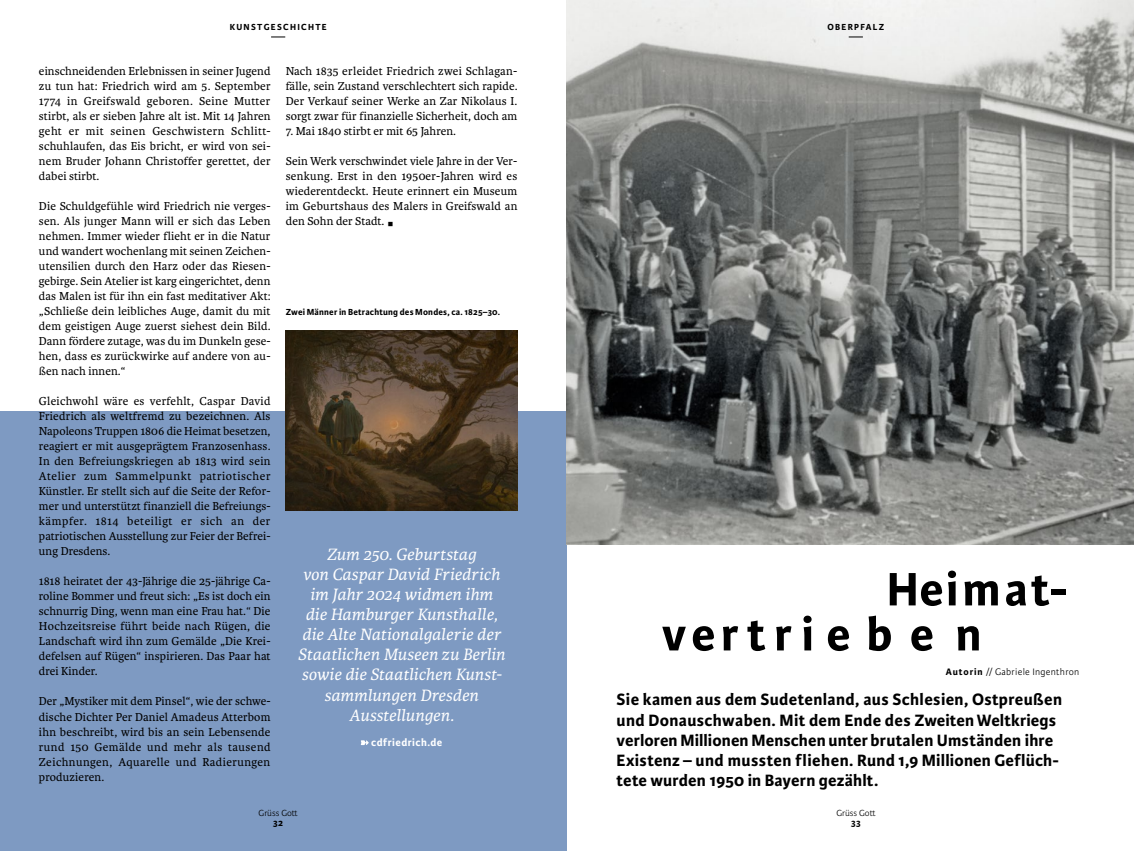
<style>
.page{position:relative;width:1134px;height:851px;background:#fff}
.page>*{position:absolute;margin:0;border:0;box-sizing:border-box;transform-origin:0 0}
.t1{font:700 50px/45px "Karmina Sans";letter-spacing:.095em;color:#000}
.t2{font:700 17.5px/20px "Karmina Sans";letter-spacing:.015em;color:#000}
.t3{font:italic 17.5px/20px "Karmina";color:#fff;text-align:center}
.t4{font:12.25px/15px "Karmina";letter-spacing:.01em;color:#000;text-align:justify}
.t5{font:700 11.25px "Karmina Sans";letter-spacing:.04em;color:#fff}
.t6{font:300 10px "Karmina Sans";letter-spacing:.03em;color:#000}
.t7{font:700 10px "Karmina Sans";color:#000}
.t8{font:700 9.38px "Karmina Sans";letter-spacing:.025em;color:#000}
.t9{font:700 9.38px "Karmina Sans";letter-spacing:.14em;color:#000}
.t10{font:300 9.38px "Karmina Sans";color:#000}
.s1{font-family:"Karmina Sans";font-weight:300}
.s2{font-weight:700}
</style>
<div class="page">
<div style="left:0;top:411px;width:567px;height:439px;background:#7e9ac2"></div>
<img style="left:286px;top:330px;width:231px;height:180px">
<img style="left:567px;top:0;width:567px;height:544px">
<svg style="left:361px;top:740px;width:8px;height:5px"></svg>
<svg style="left:271px;top:37px;width:14px;height:1px"></svg>
<svg style="left:849px;top:37px;width:14px;height:1px"></svg>
<p class="t9" style="left:230px;top:22px;width:98px">KUNSTGESCHICHTE</p>
<p class="t9" style="left:827px;top:22px;width:58px">OBERPFALZ</p>
<p class="t4" style="left:39px;top:64px;width:233px">einschneidenden Erlebnissen in seiner Jugend zu tun hat: Friedrich wird am 5. September 1774 in Greifswald geboren. Seine Mutter stirbt, als er sieben Jahre alt ist. Mit 14 Jahren geht er mit seinen Geschwistern Schlitt&shy;schuhlaufen, das Eis bricht, er wird von sei&shy;nem Bruder Johann Christoffer gerettet, der dabei stirbt.</p>
<p class="t4" style="left:39px;top:199px;width:233px">Die Schuldgefühle wird Friedrich nie verges&shy;sen. Als junger Mann will er sich das Leben nehmen. Immer wieder flieht er in die Natur und wandert wochenlang mit seinen Zeichen&shy;utensilien durch den Harz oder das Riesen&shy;gebirge. Sein Atelier ist karg eingerichtet, denn das Malen ist für ihn ein fast meditativer Akt: „Schließe dein leibliches Auge, damit du mit dem geistigen Auge zuerst siehest dein Bild.<br>Dann fördere zutage, was du im Dunkeln gese&shy;hen, dass es zurückwirke auf andere von au&shy;ßen nach innen.“</p>
<p class="t4" style="left:39px;top:394px;width:233px">Gleichwohl wäre es verfehlt, Caspar David Friedrich als weltfremd zu bezeichnen. Als Napoleons Truppen 1806 die Heimat besetzen, reagiert er mit ausgeprägtem Franzosenhass.<br>In den Befreiungskriegen ab 1813 wird sein Atelier zum Sammelpunkt patriotischer Künstler. Er stellt sich auf die Seite der Refor&shy;mer und unterstützt finanziell die Befreiungs&shy;kämpfer. 1814 beteiligt er sich an der patriotischen Ausstellung zur Feier der Befrei&shy;ung Dresdens.</p>
<p class="t4" style="left:39px;top:574px;width:233px">1818 heiratet der 43-Jährige die 25-jährige Ca&shy;roline Bommer und freut sich: „Es ist doch ein schnurrig Ding, wenn man eine Frau hat.<span class="s1">“</span> Die Hochzeitsreise führt beide nach Rügen, die Landschaft wird ihn zum Gemälde „Die Krei&shy;defelsen auf Rügen“ inspirieren. Das Paar hat drei Kinder.</p>
<p class="t4" style="left:39px;top:694px;width:233px">Der „Mystiker mit dem Pinsel“, wie der schwe&shy;dische Dichter Per Daniel Amadeus Atterbom ihn beschreibt, wird bis an sein Lebensende rund 150 Gemälde und mehr als tausend Zeichnungen, Aquarelle und Radierungen produzieren.</p>
<p class="t4" style="left:286px;top:64px;width:233px">Nach 1835 erleidet Friedrich zwei Schlagan&shy;fälle, sein Zustand verschlechtert sich rapide.<br>Der Verkauf seiner Werke an Zar Nikolaus I. sorgt zwar für finanzielle Sicherheit, doch am</p>
<p class="t4" style="left:286px;top:124px;width:172px">7. Mai 1840 stirbt er mit 65 Jahren.</p>
<p class="t4" style="left:286px;top:154px;width:233px">Sein Werk verschwindet viele Jahre in der Ver&shy;senkung. Erst in den 1950er-Jahren wird es wiederentdeckt. Heute erinnert ein Museum im Geburtshaus des Malers in Greifswald an den Sohn der Stadt. g</p>
<p class="t8" style="left:286px;top:307px;width:216px">Zwei Männer in Betrachtung des Mondes, ca. 1825–30.</p>
<h2 class="t3" style="left:298px;top:545px;width:209px">Zum 250. Geburtstag<br>von Caspar David Friedrich im Jahr 2024 widmen ihm die Hamburger Kunsthalle, die Alte Nationalgalerie der<br>Staatlichen Museen zu Berlin sowie die Staatlichen Kunst&shy;sammlungen Dresden<br>Ausstellungen.</h2>
<p class="t5" style="left:371px;top:735px;width:73px">cdfriedrich.de</p>
<p class="t10" style="left:259px;top:807px;width:41px">Grüss Gott</p>
<p class="t7" style="left:273px;top:816px;width:12px">32</p>
<h1 class="t1" style="left:662px;top:567px;width:407px;text-indent:225px">Heimat&shy;vertrie b e n</h1>
<p class="t6" style="left:946px;top:666px;width:135px"><span class="s2">Autorin</span> // Gabriele Ingenthron</p>
<p class="t2" style="left:617px;top:690px;width:447px">Sie kamen aus dem Sudetenland, aus Schlesien, Ostpreußen und Donauschwaben. Mit dem Ende des Zweiten Weltkriegs verloren Millionen Menschen unter brutalen Umständen ihre Existenz – und mussten fliehen. Rund 1,9 Millionen Geflüch&shy;tete wurden 1950 in Bayern gezählt.</p>
<p class="t10" style="left:836px;top:807px;width:41px">Grüss Gott</p>
<p class="t7" style="left:851px;top:816px;width:11px">33</p>
</div>
